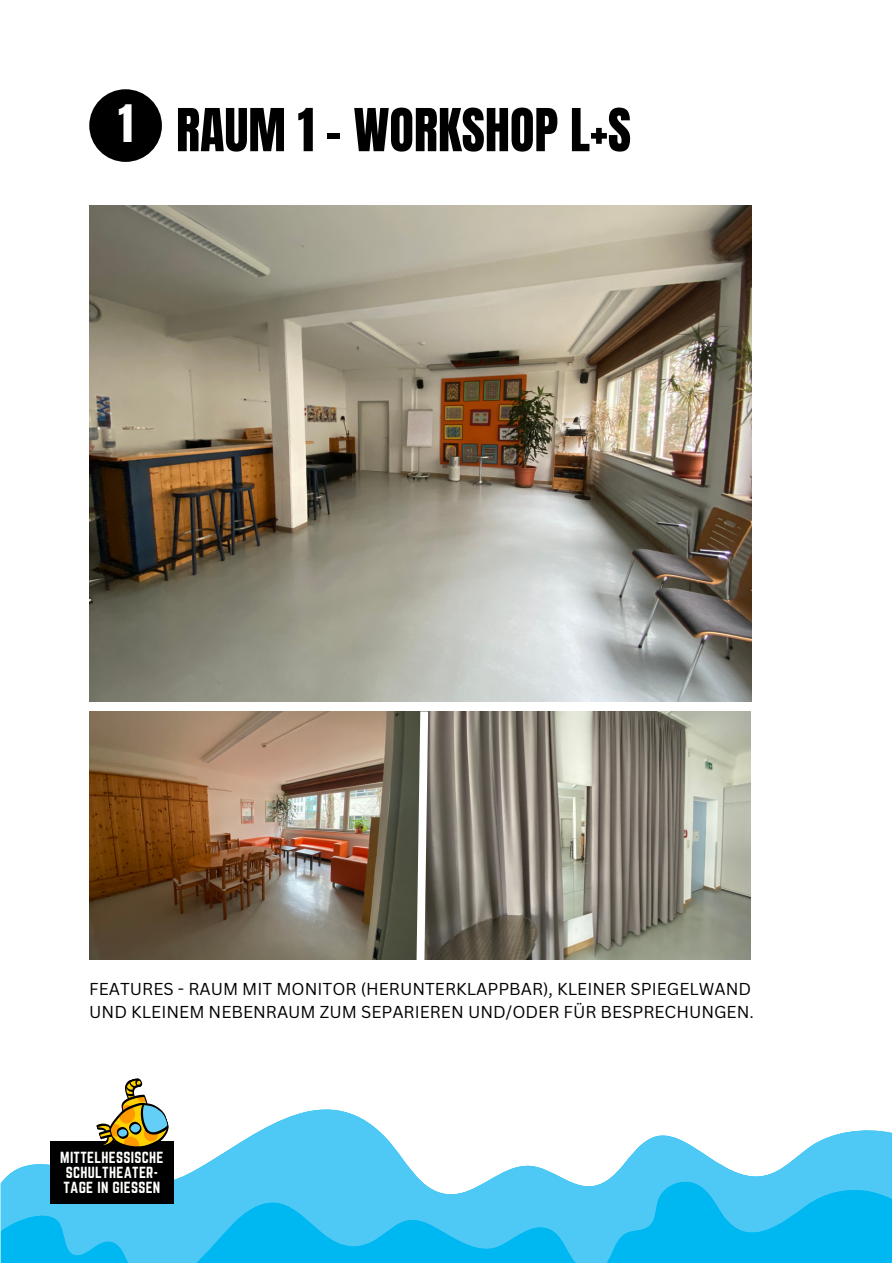
<style>
.page{position:relative;width:893px;height:1264px;background:#fff}
.page>*{position:absolute;margin:0;border:0;box-sizing:border-box;transform-origin:0 0}
.t1{font:50.25px "Anton";color:#000}
.t2{font:16.8px/22.8px "Canva Sans";color:#000}
.t3{font:14.1px/14.7px "Norwester";letter-spacing:.02em;color:#fffffd}
</style>
<div class="page">
<svg style="left:12px;top:1109px;width:879px;height:63px"></svg>
<svg style="left:1px;top:1172px;width:890px;height:90px;background:#34c3f3"></svg>
<div style="left:50px;top:1141px;width:123px;height:62px;background:#000"></div>
<svg style="left:96px;top:1078px;width:72px;height:69px"></svg>
<div style="left:89px;top:89px;width:73px;height:73px;background:#000;border-radius:50%"></div>
<img style="left:89px;top:205px;width:662px;height:496px">
<img style="left:89px;top:711px;width:661px;height:248px">
<svg style="left:412px;top:711px;width:20px;height:249px"></svg>
<h1 class="t1" style="left:118px;top:94px;width:514px"><sup>1</sup> RAUM 1 - WORKSHOP L+S</h1>
<p class="t2" style="left:89px;top:977px;width:666px">FEATURES - RAUM MIT MONITOR (HERUNTERKLAPPBAR), KLEINER SPIEGELWAND<br>UND KLEINEM NEBENRAUM ZUM SEPARIEREN UND/ODER FÜR BESPRECHUNGEN.</p>
<p class="t3" style="left:60px;top:1150px;width:105px">MITTELHESSISCHE<br>SCHULTHEATER-<br>TAGE IN GIESSEN</p>
</div>
